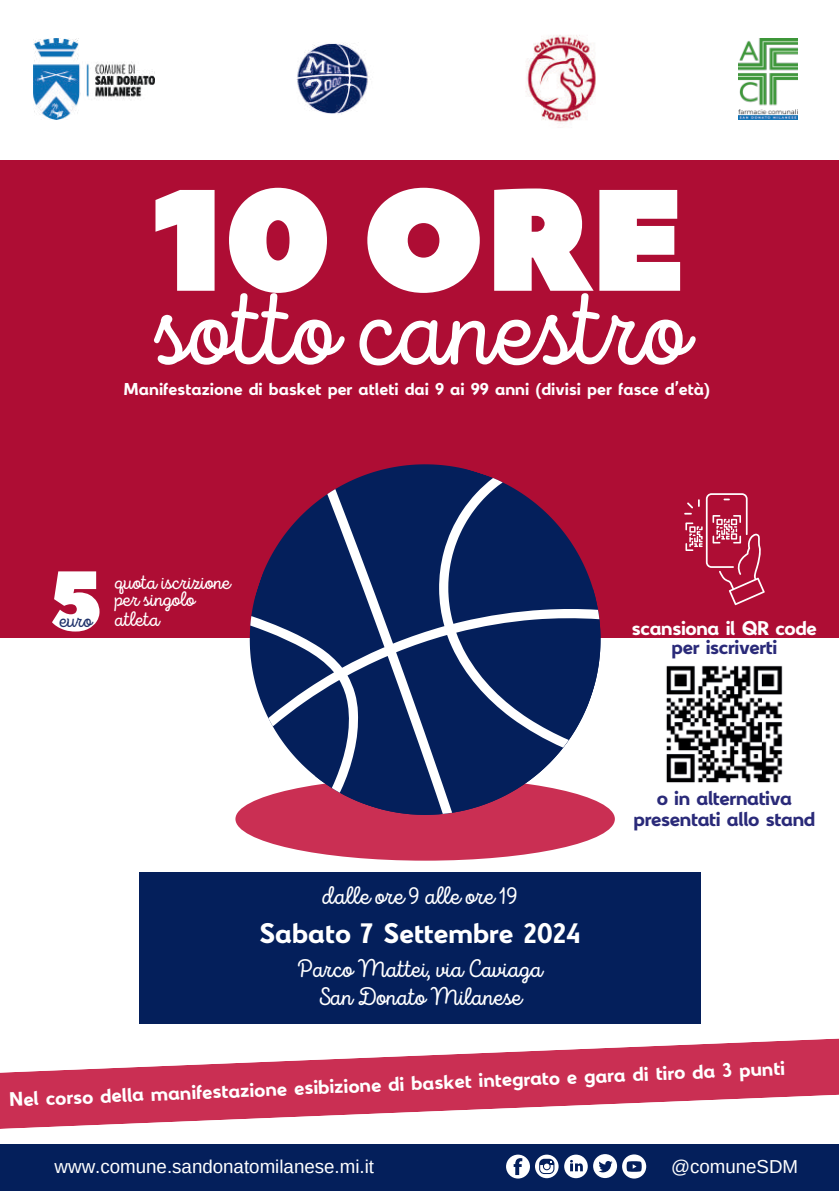
<style>
.page{position:relative;width:839px;height:1191px;background:#fff}
.page>*{position:absolute;margin:0;border:0;box-sizing:border-box;transform-origin:0 0}
.t1{font:144px "Peace Sans";color:#fff}
.t2{font:110px "Intro Script";color:#fff}
.t3{font:84.2px "Peace Sans";color:#fff}
.t4{font:700 33px "Yellow Peas";color:#fff}
.t5{font:25.2px/28.4px "Intro Script";color:#fff;text-align:center}
.t6{font:700 23.4px/21px "Yellow Peas";letter-spacing:-.015em;color:#2a2a79;text-align:center}
.t7{font:700 23.4px "Yellow Peas";letter-spacing:-.015em;color:#fff}
.t8{font:700 23px "Yellow Peas";color:#fff}
.t9{font:21px/17.6px "Intro Script";color:#fff}
.t10{font:700 20.2px "Yellow Peas";color:#fff}
.t11{font:18.8px "Arimo";color:#fff}
.s1{font-size:20.6px;color:#21346c}
</style>
<div class="page">
<div style="left:0;top:0;width:838px;height:1191px;background:#ae0d34"></div>
<div style="left:0;top:638px;width:838px;height:553px;background:#fff"></div>
<div style="left:235px;top:777px;width:380px;height:84px;background:#ca2f53;border-radius:50%"></div>
<svg style="left:357px;top:464px;width:136px;height:14px;fill:#041f5b"></svg>
<svg style="left:250px;top:478px;width:349px;height:336px;fill:#041f5b"></svg>
<div style="left:139px;top:873px;width:561px;height:151px;background:#041f5b"></div>
<div style="left:0;top:0;width:838px;height:159px;background:#fff"></div>
<svg style="left:0;top:1038px;width:838px;height:91px;fill:#ca2f53"></svg>
<div style="left:0;top:1144px;width:838px;height:47px;background:#041f5b"></div>
<svg style="left:506px;top:1155px;width:52px;height:24px"></svg>
<svg style="left:593px;top:1154px;width:53px;height:25px"></svg>
<svg style="left:564px;top:1155px;width:23px;height:23px"></svg>
<img style="left:296px;top:43px;width:75px;height:72px">
<img style="left:33px;top:38px;width:122px;height:81px">
<img style="left:739px;top:38px;width:58px;height:81px">
<svg style="left:684px;top:493px;width:80px;height:112px"></svg>
<img style="left:525px;top:35px;width:71px;height:93px">
<img style="left:666px;top:665px;width:117px;height:118px">
<h1 class="t1" style="left:153px;top:144px;width:533px">10 ORE</h1>
<h2 class="t2" style="left:151px;top:265px;width:537px">sotto canestro</h2>
<p class="t10" style="left:123px;top:375px;width:588px">Manifestazione di basket per atleti dai 9 ai 99 anni (divisi per fasce d'età)</p>
<h3 class="t3" style="left:50px;top:544px;width:53px">5</h3>
<p class="t9" style="left:114px;top:573px;width:117px">quota iscrizione per singolo</p>
<p class="t9" style="left:59px;top:611px;width:101px"><span class="s1">euro</span> atleta</p>
<p class="t5" style="left:322px;top:882px;width:197px">dalle ore 9 alle ore 19</p>
<h3 class="t4" style="left:259px;top:909px;width:323px">Sabato 7 Settembre 2024</h3>
<p class="t5" style="left:297px;top:955px;width:246px">Parco Mattei, via Caviaga<br>San Donato Milanese</p>
<p class="t7" style="left:632px;top:610px;width:186px">scansiona il QR code</p>
<p class="t6" style="left:671px;top:637px;width:107px">per iscriverti</p>
<p class="t6" style="left:633px;top:788px;width:183px">o in alternativa presentati allo stand</p>
<p class="t8" style="left:9px;top:1081px;width:778px;rotate:-2deg">Nel corso della manifestazione esibizione di basket integrato e gara di tiro da 3 punti</p>
<p class="t11" style="left:55px;top:1155px;width:321px">www.comune.sandonatomilanese.mi.it</p>
<p class="t11" style="left:671px;top:1154px;width:129px">@comuneSDM</p>
</div>
